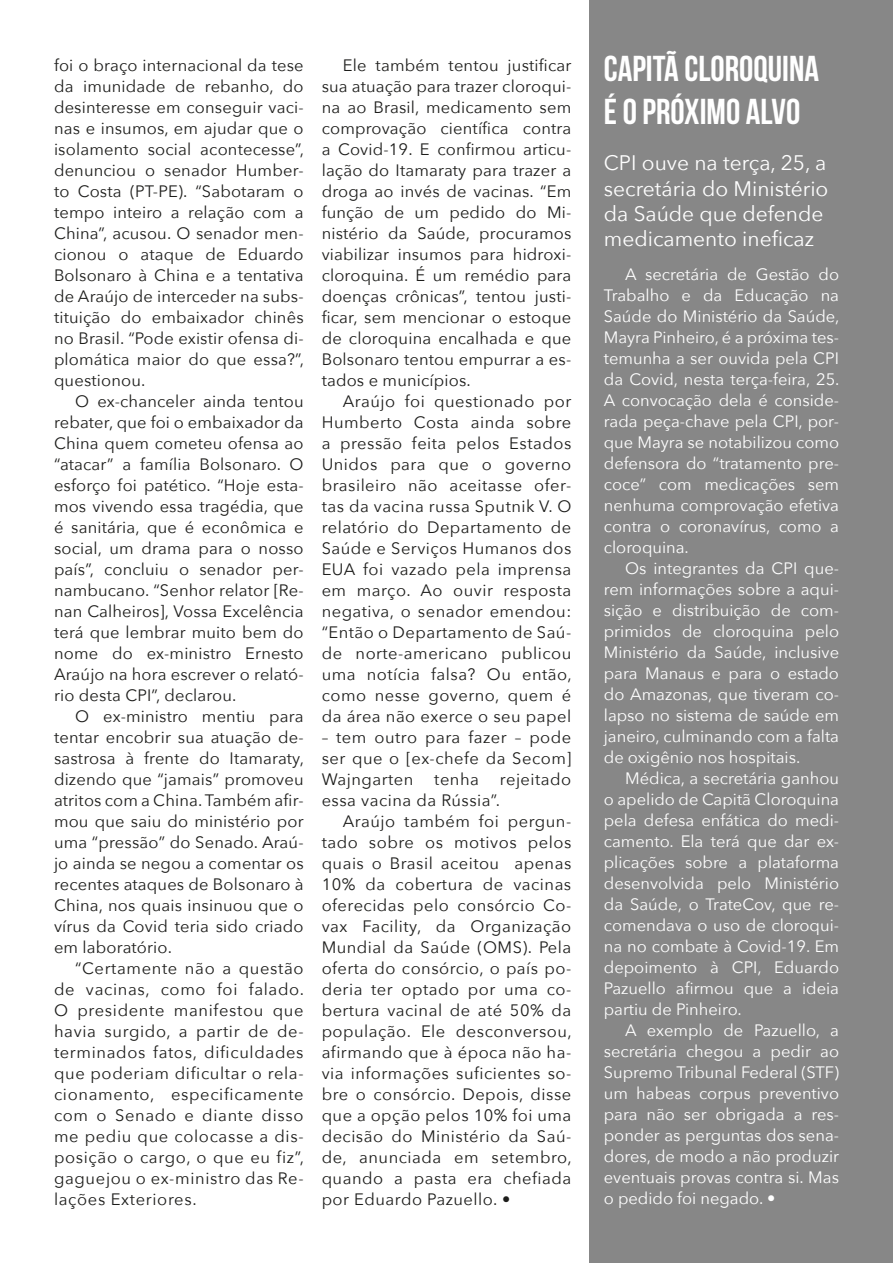
<style>
.page{position:relative;width:893px;height:1263px;background:#fff}
.page>*{position:absolute;margin:0;border:0;box-sizing:border-box;transform-origin:0 0}
.t1{font:700 36px/43.2px "Bebas Neue";color:#fff}
.t2{font:21px/25.2px "Avenir Next";color:#fff}
.t3{font:16.5px/21px "Avenir Next";letter-spacing:.02em;color:#1d1d1b;text-align:justify}
.t4{font:16.5px/21px "Avenir Next";color:#fff;text-align:justify}
</style>
<div class="page">
<div style="left:589px;top:0;width:304px;height:1263px;background:#878787"></div>
<p class="t3" style="left:54px;top:54px;width:252px">foi o braço internacional da tese da imunidade de rebanho, do desinteresse em conseguir vaci&shy;nas e insumos, em ajudar que o isolamento social acontecesse”, denunciou o senador Humber&shy;to Costa (PT-PE). “Sabotaram o tempo inteiro a relação com a China”, acusou. O senador men&shy;cionou o ataque de Eduardo Bolsonaro à China e a tentativa de Araújo de interceder na subs&shy;tituição do embaixador chinês no Brasil. “Pode existir ofensa di&shy;plomática maior do que essa?”, questionou.</p>
<p class="t3" style="left:54px;top:390px;width:251px;text-indent:21px">O ex-chanceler ainda tentou rebater, que foi o embaixador da China quem cometeu ofensa ao “atacar” a família Bolsonaro. O esforço foi patético. “Hoje esta&shy;mos vivendo essa tragédia, que é sanitária, que é econômica e social, um drama para o nosso país”, concluiu o senador per&shy;nambucano. “Senhor relator [Re&shy;nan Calheiros], Vossa Excelência terá que lembrar muito bem do nome do ex-ministro Ernesto Araújo na hora escrever o relató&shy;rio desta CPI”, declarou.</p>
<p class="t3" style="left:54px;top:705px;width:252px;text-indent:21px">O ex-ministro mentiu para tentar encobrir sua atuação de&shy;sastrosa à frente do Itamaraty, dizendo que “jamais” promoveu atritos com a China. Também afir&shy;mou que saiu do ministério por uma “pressão” do Senado. Araú&shy;jo ainda se negou a comentar os recentes ataques de Bolsonaro à China, nos quais insinuou que o vírus da Covid teria sido criado em laboratório.</p>
<p class="t3" style="left:54px;top:957px;width:252px;text-indent:21px">“Certamente não a questão de vacinas, como foi falado.<br>O presidente manifestou que havia surgido, a partir de de&shy;terminados fatos, dificuldades que poderiam dificultar o rela&shy;cionamento, especificamente com o Senado e diante disso me pediu que colocasse a dis&shy;posição o cargo, o que eu fiz”, gaguejou o ex-ministro das Re&shy;lações Exteriores.</p>
<p class="t3" style="left:322px;top:54px;width:251px;text-indent:21px">Ele também tentou justificar sua atuação para trazer cloroqui&shy;na ao Brasil, medicamento sem comprovação científica contra a Covid-19. E confirmou articu&shy;lação do Itamaraty para trazer a droga ao invés de vacinas. “Em função de um pedido do Mi&shy;nistério da Saúde, procuramos viabilizar insumos para hidroxi&shy;cloroquina. É um remédio para doenças crônicas”, tentou justi&shy;ficar, sem mencionar o estoque de cloroquina encalhada e que Bolsonaro tentou empurrar a es&shy;tados e municípios.</p>
<p class="t3" style="left:322px;top:390px;width:252px;text-indent:21px">Araújo foi questionado por Humberto Costa ainda sobre a pressão feita pelos Estados Unidos para que o governo brasileiro não aceitasse ofer&shy;tas da vacina russa Sputnik V. O relatório do Departamento de Saúde e Serviços Humanos dos EUA foi vazado pela imprensa em março. Ao ouvir resposta negativa, o senador emendou: “Então o Departamento de Saú&shy;de norte-americano publicou uma notícia falsa? Ou então, como nesse governo, quem é da área não exerce o seu papel</p>
<p class="t3" style="left:322px;top:726px;width:251px">– tem outro para fazer – pode ser que o [ex-chefe da Secom] Wajngarten</p>
<p class="t3" style="left:322px;top:768px;width:251px;text-indent:178px">rejeitado essa vacina da Rússia”.</p>
<p class="t3" style="left:322px;top:810px;width:252px;text-indent:21px">Araújo também foi pergun&shy;tado sobre os motivos pelos quais o Brasil aceitou apenas 10% da cobertura de vacinas oferecidas pelo consórcio Co&shy;vax Facility, da Organização Mundial da Saúde (OMS). Pela oferta do consórcio, o país po&shy;deria ter optado por uma co&shy;bertura vacinal de até 50% da população. Ele desconversou, afirmando que à época não ha&shy;via informações suficientes so&shy;bre o consórcio. Depois, disse que a opção pelos 10% foi uma decisão do Ministério da Saú&shy;de, anunciada em setembro, quando a pasta era chefiada por Eduardo Pazuello. •</p>
<p class="t3" style="left:434px;top:768px;width:46px">tenha</p>
<h1 class="t1" style="left:604px;top:47px;width:217px">CAPITÃ CLOROQUINA<br>É O PRÓXIMO ALVO</h1>
<p class="t2" style="left:604px;top:150px;width:226px">CPI ouve na terça, 25, a secretária do Ministério da Saúde que defende medicamento ineficaz</p>
<p class="t4" style="left:604px;top:263px;width:237px;text-indent:21px">A secretária de Gestão do Trabalho e da Educação na Saúde do Ministério da Saúde, Mayra Pinheiro, é a próxima tes&shy;temunha a ser ouvida pela CPI da Covid, nesta terça-feira, 25.<br>A convocação dela é conside&shy;rada peça-chave pela CPI, por&shy;que Mayra se notabilizou como defensora do “tratamento pre&shy;coce” com medicações sem nenhuma comprovação efetiva contra o coronavírus, como a cloroquina.</p>
<p class="t4" style="left:604px;top:557px;width:237px;text-indent:21px">Os integrantes da CPI que&shy;rem informações sobre a aqui&shy;sição e distribuição de com&shy;primidos de cloroquina pelo Ministério da Saúde, inclusive para Manaus e para o estado do Amazonas, que tiveram co&shy;lapso no sistema de saúde em janeiro, culminando com a falta de oxigênio nos hospitais.</p>
<p class="t4" style="left:604px;top:767px;width:237px;text-indent:21px">Médica, a secretária ganhou o apelido de Capitã Cloroquina pela defesa enfática do medi&shy;camento. Ela terá que dar ex&shy;plicações sobre a plataforma desenvolvida pelo Ministério da Saúde, o TrateCov, que re&shy;comendava o uso de cloroqui&shy;na no combate à Covid-19. Em depoimento à CPI, Eduardo Pazuello afirmou que a ideia partiu de Pinheiro.</p>
<p class="t4" style="left:604px;top:1019px;width:237px;text-indent:21px">A exemplo de Pazuello, a secretária chegou a pedir ao Supremo Tribunal Federal (STF) um habeas corpus preventivo para não ser obrigada a res&shy;ponder as perguntas dos sena&shy;dores, de modo a não produzir eventuais provas contra si. Mas o pedido foi negado. •</p>
</div>
